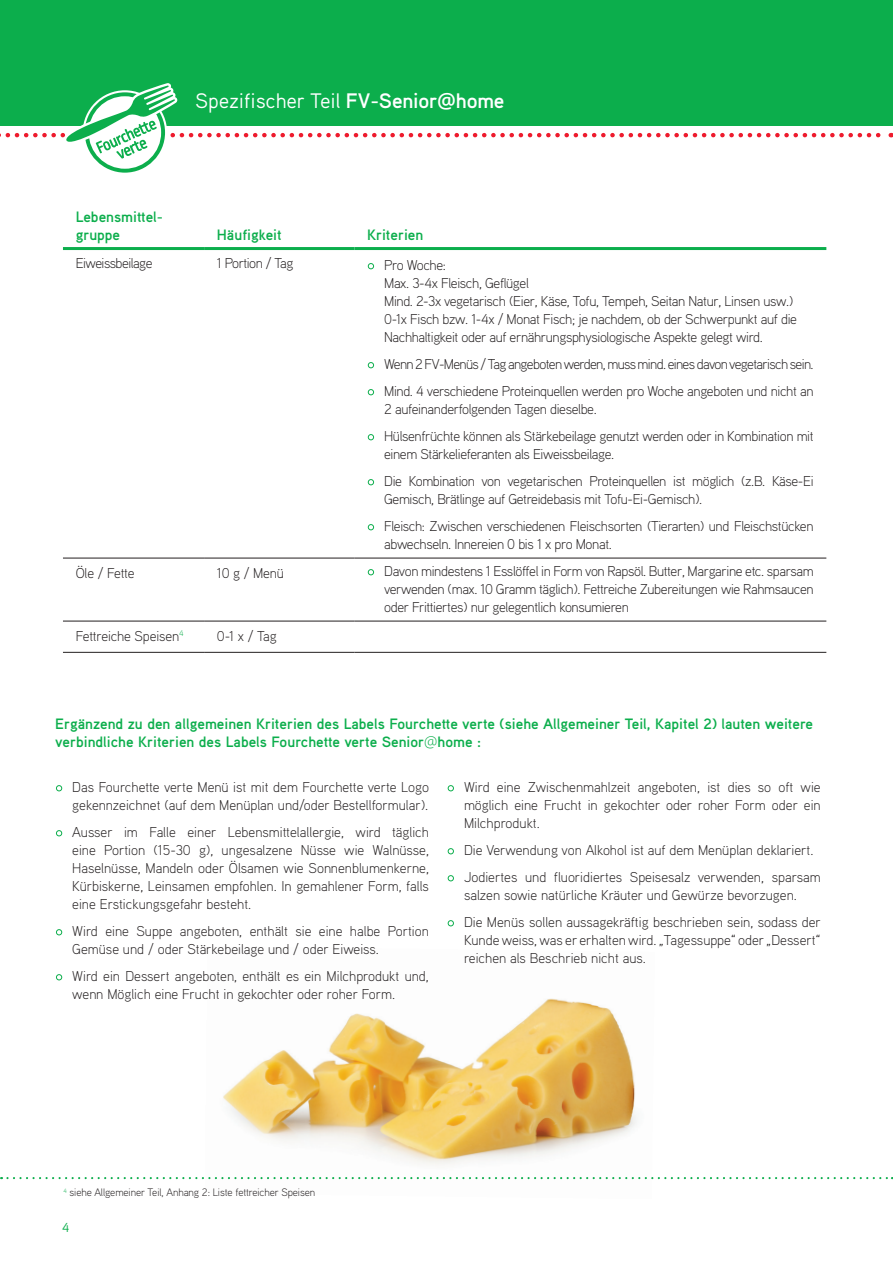
<style>
.page{position:relative;width:893px;height:1263px;background:#fff}
.page>*{position:absolute;margin:0;border:0;box-sizing:border-box;transform-origin:0 0}
.t1{font:21px "Aaux Pro OT";letter-spacing:-.01em;color:#fff}
.t2{font:700 15px/18px "Aaux Pro OT";color:#0cae4c}
.t3{font:300 14.25px/18px "Aaux Pro OT";letter-spacing:-.025em;color:#231f20}
.t4{font:300 14.25px/18px "Aaux Pro OT";color:#231f20}
.t5{font:300 14.25px "Aaux Pro OT";letter-spacing:-.045em;color:#231f20}
.t6{font:13.05px "Aaux Pro OT";color:#0cae4c}
.t7{font:300 10.8px "Aaux Pro OT";letter-spacing:-.01em;color:#231f20}
.s1{font-weight:700}
.s2{font-family:"Open Sans";font-weight:600}
.s3{font-size:18px;color:#0cae4c}
.s4{font-family:"Open Sans";font-weight:300}
</style>
<div class="page">
<img style="left:209px;top:998px;width:444px;height:182px">
<hr style="left:63px;top:621px;width:141px;height:1px;background:#231f20">
<hr style="left:63px;top:652px;width:141px;height:1px;background:#231f20">
<hr style="left:204px;top:652px;width:150px;height:1px;background:#231f20">
<hr style="left:354px;top:652px;width:472px;height:1px;background:#231f20">
<hr style="left:204px;top:621px;width:150px;height:1px;background:#231f20">
<hr style="left:354px;top:621px;width:472px;height:1px;background:#231f20">
<hr style="left:63px;top:247px;width:141px;height:3px;background:#0cae4c">
<hr style="left:204px;top:247px;width:150px;height:3px;background:#0cae4c">
<hr style="left:354px;top:247px;width:472px;height:3px;background:#0cae4c">
<hr style="left:63px;top:558px;width:141px;height:1px;background:#231f20">
<hr style="left:204px;top:558px;width:150px;height:1px;background:#231f20">
<hr style="left:354px;top:558px;width:472px;height:1px;background:#231f20">
<div style="left:0;top:0;width:893px;height:126px;background:#0cae4c"></div>
<svg style="left:0;top:83px;width:892px;height:90px"></svg>
<svg style="left:1px;top:1177px;width:892px;height:2px"></svg>
<h1 class="t1" style="left:195px;top:87px;width:311px">Spezifischer Teil <span class="s1">FV-Senior</span><span class="s2">@</span><span class="s1">home</span></h1>
<p class="t2" style="left:76px;top:207px;width:89px">Lebensmittel&shy;gruppe</p>
<p class="t2" style="left:217px;top:225px;width:66px">Häufigkeit</p>
<p class="t2" style="left:367px;top:225px;width:58px">Kriterien</p>
<p class="t3" style="left:76px;top:254px;width:78px">Eiweissbeilage</p>
<p class="t3" style="left:217px;top:254px;width:78px">1 Portion / Tag</p>
<p class="t3" style="left:384px;top:256px;width:414px;text-indent:-17px"><span class="s3">•</span> Pro Woche:<br>Max. 3-4x Fleisch, Geflügel<br>Mind. 2-3x vegetarisch (Eier, Käse, Tofu, Tempeh, Seitan Natur, Linsen usw.)<br>0-1x Fisch bzw. 1-4x / Monat Fisch; je nachdem, ob der Schwerpunkt auf die Nachhaltigkeit oder auf ernährungsphysiologische Aspekte gelegt wird.</p>
<p class="t5" style="left:367px;top:355px;width:448px"><span class="s3">•</span> Wenn 2 FV-Menüs / Tag angeboten werden, muss mind. eines davon vegetarisch sein.</p>
<p class="t3" style="left:384px;top:382px;width:431px;text-indent:-17px"><span class="s3">•</span> Mind. 4 verschiedene Proteinquellen werden pro Woche angeboten und nicht an<br>2 aufeinanderfolgenden Tagen dieselbe.</p>
<p class="t3" style="left:384px;top:427px;width:431px;text-indent:-17px"><span class="s3">•</span> Hülsenfrüchte können als Stärkebeilage genutzt werden oder in Kombination mit einem Stärkelieferanten als Eiweissbeilage.</p>
<p class="t3" style="left:384px;top:472px;width:431px;text-indent:-17px"><span class="s3">•</span> Die Kombination von vegetarischen Proteinquellen ist möglich (z.B. Käse-Ei<br>Gemisch, Brätlinge auf Getreidebasis mit Tofu-Ei-Gemisch).</p>
<p class="t3" style="left:384px;top:517px;width:431px;text-indent:-17px"><span class="s3">•</span> Fleisch: Zwischen verschiedenen Fleischsorten (Tierarten) und Fleischstücken abwechseln. Innereien 0 bis 1 x pro Monat.</p>
<p class="t3" style="left:76px;top:563px;width:61px">Öle / Fette</p>
<p class="t3" style="left:217px;top:563px;width:69px">10 g / Menü</p>
<p class="t3" style="left:384px;top:562px;width:431px;text-align:justify;text-indent:-17px"><span class="s3">•</span> Davon mindestens 1 Esslöffel in Form von Rapsöl. Butter, Margarine etc. sparsam verwenden (max. 10 Gramm täglich). Fettreiche Zubereitungen wie Rahmsaucen oder Frittiertes) nur gelegentlich konsumieren</p>
<p class="t3" style="left:76px;top:626px;width:109px">Fettreiche Speisen<sup>4</sup></p>
<p class="t3" style="left:217px;top:626px;width:61px">0-1 x / Tag</p>
<p class="t2" style="left:55px;top:714px;width:759px">Ergänzend zu den allgemeinen Kriterien des Labels Fourchette verte (siehe Allgemeiner Teil, Kapitel 2) lauten weitere verbindliche Kriterien des Labels Fourchette verte Senior<span class="s4">@</span>home :</p>
<p class="t4" style="left:55px;top:778px;width:375px;text-align:right"><span class="s3">•</span> Das Fourchette verte Menü ist mit dem Fourchette verte Logo gekennzeichnet (auf dem Menüplan und/oder Bestellformular).</p>
<p class="t3" style="left:72px;top:823px;width:358px;text-align:justify;text-indent:-17px"><span class="s3">•</span> Ausser im Falle einer Lebensmittelallergie, wird täglich eine Portion (15-30 g), ungesalzene Nüsse wie Walnüsse, Haselnüsse, Mandeln oder Ölsamen wie Sonnenblumenkerne, Kürbiskerne, Leinsamen empfohlen. In gemahlener Form, falls eine Erstickungsgefahr besteht.</p>
<p class="t4" style="left:72px;top:922px;width:358px;text-indent:-17px"><span class="s3">•</span> Wird eine Suppe angeboten, enthält sie eine halbe Portion<br>Gemüse und / oder Stärkebeilage und / oder Eiweiss.</p>
<p class="t4" style="left:72px;top:967px;width:358px;text-indent:-17px"><span class="s3">•</span> Wird ein Dessert angeboten, enthält es ein Milchprodukt und, wenn Möglich eine Frucht in gekochter oder roher Form.</p>
<p class="t3" style="left:464px;top:778px;width:358px;text-align:justify;text-indent:-17px"><span class="s3">•</span> Wird eine Zwischenmahlzeit angeboten, ist dies so oft wie möglich eine Frucht in gekochter oder roher Form oder ein Milchprodukt.</p>
<p class="t4" style="left:447px;top:841px;width:368px"><span class="s3">•</span> Die Verwendung von Alkohol ist auf dem Menüplan deklariert.</p>
<p class="t4" style="left:447px;top:868px;width:375px;text-align:center"><span class="s3">•</span> Jodiertes und fluoridiertes Speisesalz verwenden, sparsam salzen sowie natürliche Kräuter und Gewürze bevorzugen.</p>
<p class="t3" style="left:464px;top:913px;width:358px;text-align:justify;text-indent:-17px"><span class="s3">•</span> Die Menüs sollen aussagekräftig beschrieben sein, sodass der Kunde weiss, was er erhalten wird. „Tagessuppe“ oder „Dessert“ reichen als Beschrieb nicht aus.</p>
<p class="t7" style="left:63px;top:1186px;width:253px"><sup>4</sup> siehe Allgemeiner Teil, Anhang 2: Liste fettreicher Speisen</p>
<p class="t6" style="left:62px;top:1219px;width:9px">4</p>
</div>
